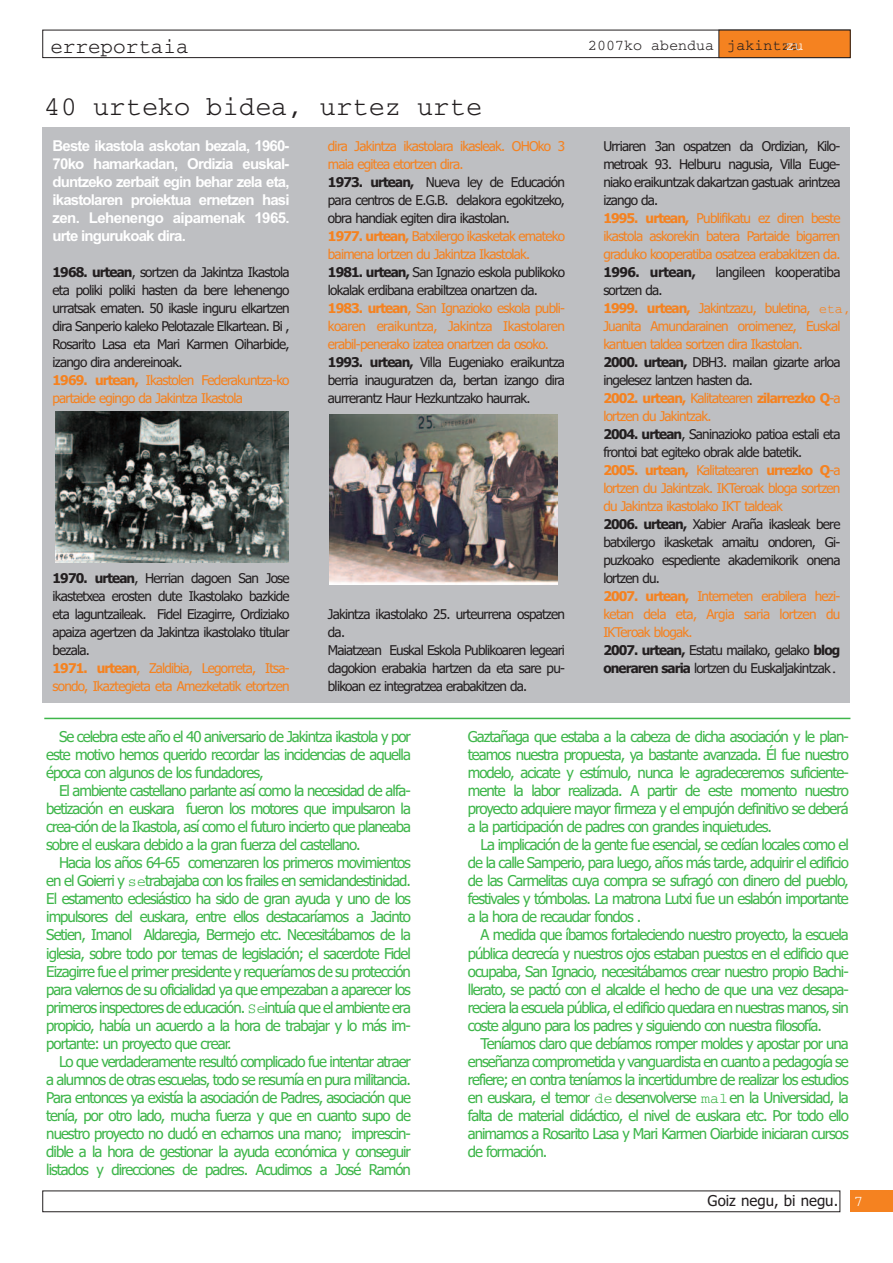
<style>
.page{position:relative;width:893px;height:1263px;background:#fff}
.page>*{position:absolute;margin:0;border:0;box-sizing:border-box;transform-origin:0 0}
.t1{font:27px "Courier";color:#231f20}
.t2{font:21px "Courier";color:#231f20}
.t3{font:15px/18px "Tahoma";letter-spacing:-.065em;color:#3eb64a;text-align:justify}
.t4{font:700 15px/18px "Arial";letter-spacing:-.04em;color:#fff;text-align:justify}
.t5{font:15px "Courier";color:#231f20}
.t6{font:15px "Tahoma";color:#231f20}
.t7{font:15px "Courier";color:#fff}
.t8{font:13.5px/18px "Tahoma";letter-spacing:-.055em;color:#231f20}
.t9{font:13.5px/18px "Tahoma";letter-spacing:-.055em;color:#f58220}
.t10{font:13.5px "Tahoma";letter-spacing:-.035em;color:#231f20}
.t11{font:700 13.5px "Tahoma";letter-spacing:-.04em;color:#231f20}
.s1{color:#fff}
.s2{font-weight:700}
.s3{font-weight:700;color:#f58220}
.s4{color:#f58220}
.s5{color:#231f20}
.s6{font-family:"Courier"}
.s7{font-weight:700;color:#231f20}
.s8{font-family:"Courier";color:#231f20}
</style>
<div class="page">
<div style="left:43px;top:128px;width:807px;height:575px;background:#bebfc2"></div>
<div style="left:850px;top:1191px;width:43px;height:21px;background:#f58220"></div>
<div style="left:43px;top:30px;width:807px;height:28px;border:1px solid #231f20"></div>
<div style="left:719px;top:30px;width:131px;height:28px;background:#f58220"></div>
<div style="left:719px;top:30px;width:131px;height:28px;border:1px solid #231f20"></div>
<div style="left:43px;top:1191px;width:797px;height:21px;border:1px solid #231f20"></div>
<hr style="left:44px;top:718px;width:806px;height:1px;background:#3eb64a">
<img style="left:56px;top:411px;width:233px;height:152px">
<img style="left:330px;top:415px;width:228px;height:170px">
<h2 class="t2" style="left:50px;top:39px;width:140px">erreportaia</h2>
<p class="t5" style="left:588px;top:41px;width:217px">2007ko abendua jakintza<span class="s1">zu</span></p>
<h1 class="t1" style="left:44px;top:98px;width:439px">40 urteko bidea, urtez urte</h1>
<p class="t4" style="left:53px;top:136px;width:239px">Beste ikastola askotan bezala, 1960- 70ko hamarkadan, Ordizia euskal&shy;duntzeko zerbait egin behar zela eta, ikastolaren proiektua ernetzen hasi zen. Lehenengo aipamenak 1965. urte ingurukoak dira.</p>
<p class="t8" style="left:53px;top:263px;width:239px"><span class="s2">1968. urtean</span>, sortzen da Jakintza Ikastola eta poliki poliki hasten da bere lehenengo urratsak ematen. 50 ikasle inguru elkartzen dira Sanperio kaleko Pelotazale Elkartean. Bi , Rosarito Lasa eta Mari Karmen Oiharbide, izango dira andereinoak.<br><span class="s3">1969. urtean,</span> <span class="s4">Ikastolen Federakuntza-ko partaide egingo da Jakintza Ikastola</span></p>
<p class="t8" style="left:328px;top:137px;width:239px"><span class="s4">dira Jakintza ikastolara ikasleak. OHOko 3 maia egitea etortzen dira.<br></span><span class="s2">1973. urtean,</span> Nueva ley de Educación para centros de E.G.B. delakora egokitzeko, obra handiak egiten dira ikastolan.<br><span class="s3">1977. urtean,</span> <span class="s4">Batxilergo ikasketak emateko baimena lortzen du Jakintza Ikastolak.<br></span><span class="s2">1981. urtean,</span> San Ignazio eskola publikoko lokalak erdibana erabiltzea onartzen da.<br><span class="s3">1983. urtean</span><span class="s4">, San Ignazioko eskola publi&shy;koaren eraikuntza, Jakintza Ikastolaren erabil-penerako izatea onartzen da osoko.<br></span><span class="s2">1993. urtean,</span> Villa Eugeniako eraikuntza berria inauguratzen da, bertan izango dira aurrerantz Haur Hezkuntzako haurrak.</p>
<p class="t8" style="left:53px;top:569px;width:239px"><span class="s2">1970. urtean</span>, Herrian dagoen San Jose ikastetxea erosten dute Ikastolako bazkide eta laguntzaileak. Fidel Eizagirre, Ordiziako apaiza agertzen da Jakintza ikastolako titular bezala.<br><span class="s3">1971. urtean</span><span class="s4">, Zaldibia, Legorreta, Itsa&shy;sondo, Ikaztegieta eta Amezketatik etortzen</span></p>
<p class="t8" style="left:328px;top:605px;width:239px">Jakintza ikastolako 25. urteurrena ospatzen da.<br>Maiatzean Euskal Eskola Publikoaren legeari dagokion erabakia hartzen da eta sare pu&shy;blikoan ez integratzea erabakitzen da.</p>
<p class="t8" style="left:603px;top:137px;width:239px">Urriaren 3an ospatzen da Ordizian, Kilo&shy;metroak 93. Helburu nagusia, Villa Euge&shy;niako eraikuntzak dakartzan gastuak arintzea izango da.<br><span class="s3">1995. urtean,</span> <span class="s4">Publifikatu ez diren beste ikastola askorekin batera Partaide bigarren graduko kooperatiba osatzea erabakitzen da.</span></p>
<p class="t11" style="left:603px;top:264px;width:94px">1996. urtean,</p>
<p class="t10" style="left:716px;top:264px;width:126px">langileen kooperatiba</p>
<p class="t9" style="left:603px;top:281px;width:249px"><span class="s5">sortzen da.<br></span><span class="s2">1999. urtean,</span> Jakintzazu, buletina, <span class="s6">eta, </span>Juanita Amundarainen oroimenez, Euskal kantuen taldea sortzen dira Ikastolan.<br><span class="s7">2000. urtean,</span> <span class="s5">DBH3. mailan gizarte arloa ingelesez lantzen hasten da.<br></span><span class="s2">2002. urtean,</span> Kalitatearen <span class="s2">zilarrezko Q</span>-a lortzen du Jakintzak.<br><span class="s7">2004. urtean</span><span class="s5">, Saninazioko patioa estali eta frontoi bat egiteko obrak alde batetik.<br></span><span class="s2">2005. urtean,</span> Kalitatearen <span class="s2">urrezko Q</span>-a lortzen du Jakintzak. IKTeroak bloga sortzen du Jakintza ikastolako IKT taldeak<br><span class="s7">2006. urtean,</span> <span class="s5">Xabier Araña ikasleak bere batxilergo ikasketak amaitu ondoren, Gi&shy;puzkoako espediente akademikorik onena lortzen du.<br></span><span class="s2">2007. urtean,</span> Interneten erabilera hezi&shy;ketan dela eta, Argia saria lortzen du IKTeroak blogak.<br><span class="s7">2007. urtean,</span> <span class="s5">Estatu mailako, gelako</span> <span class="s7">blog oneraren saria</span> <span class="s5">lortzen du Euskaljakintzak</span><span class="s8">.</span></p>
<p class="t3" style="left:46px;top:728px;width:366px;text-indent:13px">Se celebra este año el 40 aniversario de Jakintza ikastola y por este motivo hemos querido recordar las incidencias de aquella época con algunos de los fundadores,</p>
<p class="t3" style="left:46px;top:782px;width:366px;text-indent:13px">El ambiente castellano parlante así como la necesidad de alfa&shy;betización en euskara fueron los motores que impulsaron la crea-ción de la Ikastola, así como el futuro incierto que planeaba sobre el euskara debido a la gran fuerza del castellano.</p>
<p class="t3" style="left:46px;top:854px;width:366px;text-indent:13px">Hacia los años 64-65 comenzaren los primeros movimientos en el Goierri y <span class="s6">se</span> trabajaba con los frailes en semiclandestinidad.<br>El estamento eclesiástico ha sido de gran ayuda y uno de los impulsores del euskara, entre ellos destacaríamos a Jacinto Setien, Imanol Aldaregia, Bermejo etc. Necesitábamos de la iglesia, sobre todo por temas de legislación; el sacerdote Fidel Eizagirre fue el primer presidente y requeríamos de su protección para valernos de su oficialidad ya que empezaban a aparecer los primeros inspectores de educación. <span class="s6">Se</span> intuía que el ambiente era propicio, había un acuerdo a la hora de trabajar y lo más im&shy;portante: un proyecto que crear.</p>
<p class="t3" style="left:46px;top:1052px;width:366px;text-indent:13px">Lo que verdaderamente resultó complicado fue intentar atraer a alumnos de otras escuelas, todo se resumía en pura militancia.<br>Para entonces ya existía la asociación de Padres, asociación que tenía, por otro lado, mucha fuerza y que en cuanto supo de nuestro proyecto no dudó en echarnos una mano; imprescin&shy;dible a la hora de gestionar la ayuda económica y conseguir listados y direcciones de padres. Acudimos a José Ramón</p>
<p class="t3" style="left:468px;top:728px;width:382px">Gaztañaga que estaba a la cabeza de dicha asociación y le plan&shy;teamos nuestra propuesta, ya bastante avanzada. Él fue nuestro modelo, acicate y estímulo, nunca le agradeceremos suficiente&shy;mente la labor realizada. A partir de este momento nuestro proyecto adquiere mayor firmeza y el empujón definitivo se deberá a la participación de padres con grandes inquietudes.</p>
<p class="t3" style="left:468px;top:836px;width:382px;text-indent:13px">La implicación de la gente fue esencial, se cedían locales como el de la calle Samperio, para luego, años más tarde, adquirir el edificio de las Carmelitas cuya compra se sufragó con dinero del pueblo, festivales y tómbolas. La matrona Lutxi fue un eslabón importante a la hora de recaudar fondos .</p>
<p class="t3" style="left:468px;top:926px;width:382px;text-indent:13px">A medida que íbamos fortaleciendo nuestro proyecto, la escuela pública decrecía y nuestros ojos estaban puestos en el edificio que ocupaba, San Ignacio, necesitábamos crear nuestro propio Bachi&shy;llerato, se pactó con el alcalde el hecho de que una vez desapa&shy;reciera la escuela pública, el edificio quedara en nuestras manos, sin coste alguno para los padres y siguiendo con nuestra filosofía.</p>
<p class="t3" style="left:468px;top:1034px;width:382px;text-indent:13px">Teníamos claro que debíamos romper moldes y apostar por una enseñanza comprometida y vanguardista en cuanto a pedagogía se refiere; en contra teníamos la incertidumbre de realizar los estudios en euskara, el temor <span class="s6">de</span> desenvolverse <span class="s6">mal</span> en la Universidad, la falta de material didáctico, el nivel de euskara etc. Por todo ello animamos a Rosarito Lasa y Mari Karmen Oiarbide iniciaran cursos de formación.</p>
<p class="t6" style="left:708px;top:1192px;width:132px">Goiz negu, bi negu.</p>
<p class="t7" style="left:854px;top:1196px;width:10px">7</p>
</div>
